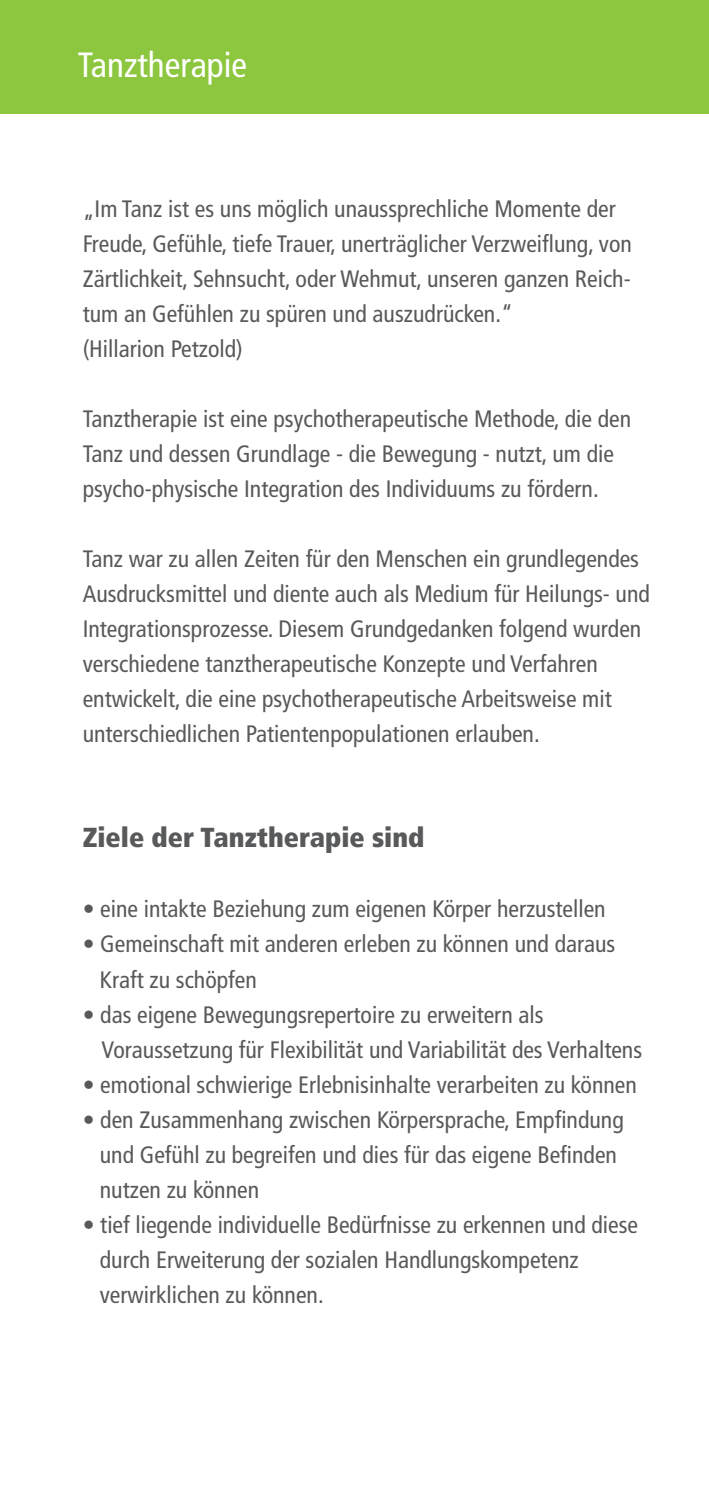
<style>
.page{position:relative;width:709px;height:1503px;background:#fff}
.page>*{position:absolute;margin:0;border:0;box-sizing:border-box;transform-origin:0 0}
.Überschrift_weiß_14{font:condensed 35px "Frutiger LT Com";color:#fff}
.Fließtext_9_5_Pt{font:900 condensed 27.5px "Frutiger LT Com";color:#58595b}
.Fließtext_9_5_Pt-2{font:condensed 23.75px/35px "Frutiger LT Com";color:#58595b}
</style>
<div class="page">
<div style="left:0;top:0;width:709px;height:113px;background:#8dc73f"></div>
<p class="Überschrift_weiß_14" style="left:78px;top:45px;width:171px">Tanztherapie</p>
<p class="Fließtext_9_5_Pt-2" style="left:83px;top:192px;width:550px">„Im Tanz ist es uns möglich unaussprechliche Momente der Freude, Gefühle, tiefe Trauer, unerträglicher Verzweiflung, von Zärtlichkeit, Sehnsucht, oder Wehmut, unseren ganzen Reich&shy;tum an Gefühlen zu spüren und auszudrücken.“</p>
<p class="Fließtext_9_5_Pt-2" style="left:83px;top:332px;width:162px">(Hillarion Petzold)</p>
<p class="Fließtext_9_5_Pt-2" style="left:83px;top:402px;width:550px">Tanztherapie ist eine psychotherapeutische Methode, die den<br>Tanz und dessen Grundlage - die Bewegung - nutzt, um die psycho-physische Integration des Individuums zu fördern.</p>
<p class="Fließtext_9_5_Pt-2" style="left:83px;top:542px;width:569px">Tanz war zu allen Zeiten für den Menschen ein grundlegendes Ausdrucksmittel und diente auch als Medium für Heilungs- und Integrationsprozesse. Diesem Grundgedanken folgend wurden verschiedene tanztherapeutische Konzepte und Verfahren entwickelt, die eine psychotherapeutische Arbeitsweise mit unterschiedlichen Patientenpopulationen erlauben.</p>
<p class="Fließtext_9_5_Pt" style="left:83px;top:821px;width:343px">Ziele der Tanztherapie sind</p>
<p class="Fließtext_9_5_Pt-2" style="left:83px;top:892px;width:524px">• eine intakte Beziehung zum eigenen Körper herzustellen</p>
<p class="Fließtext_9_5_Pt-2" style="left:83px;top:927px;width:534px">• Gemeinschaft mit anderen erleben zu können und daraus</p>
<p class="Fließtext_9_5_Pt-2" style="left:100px;top:962px;width:159px">Kraft zu schöpfen</p>
<p class="Fließtext_9_5_Pt-2" style="left:83px;top:997px;width:462px">• das eigene Bewegungsrepertoire zu erweitern als</p>
<p class="Fließtext_9_5_Pt-2" style="left:102px;top:1032px;width:542px">Voraussetzung für Flexibilität und Variabilität des Verhaltens</p>
<p class="Fließtext_9_5_Pt-2" style="left:83px;top:1067px;width:555px">• emotional schwierige Erlebnisinhalte verarbeiten zu können</p>
<p class="Fließtext_9_5_Pt-2" style="left:83px;top:1102px;width:542px">• den Zusammenhang zwischen Körpersprache, Empfindung</p>
<p class="Fließtext_9_5_Pt-2" style="left:100px;top:1137px;width:519px">und Gefühl zu begreifen und dies für das eigene Befinden</p>
<p class="Fließtext_9_5_Pt-2" style="left:100px;top:1172px;width:161px">nutzen zu können</p>
<p class="Fließtext_9_5_Pt-2" style="left:83px;top:1207px;width:557px">• tief liegende individuelle Bedürfnisse zu erkennen und diese</p>
<p class="Fließtext_9_5_Pt-2" style="left:100px;top:1242px;width:480px">durch Erweiterung der sozialen Handlungskompetenz</p>
<p class="Fließtext_9_5_Pt-2" style="left:100px;top:1277px;width:225px">verwirklichen zu können.</p>
</div>
